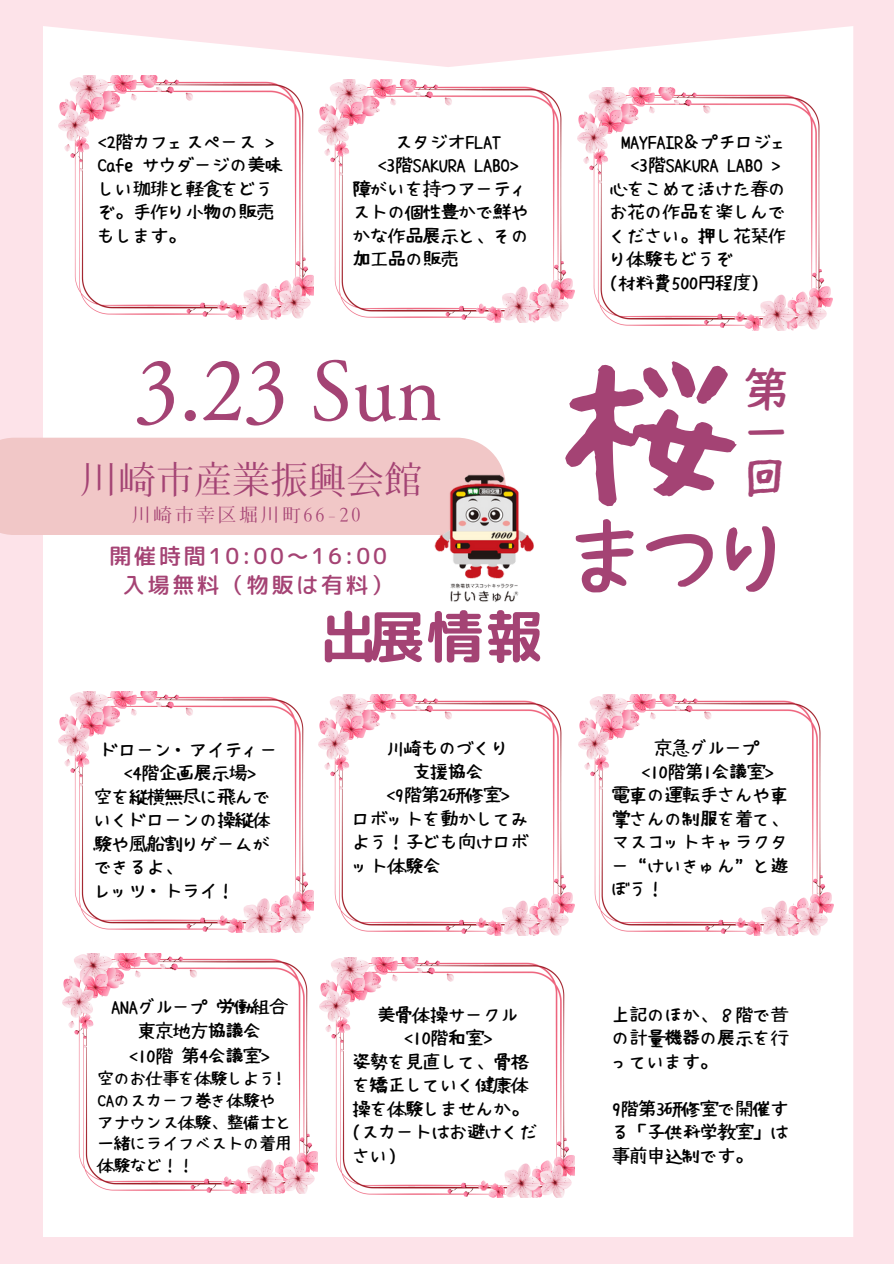
<style>
.page{position:relative;width:894px;height:1264px;background:#fff}
.page>*{position:absolute;margin:0;border:0;box-sizing:border-box;transform-origin:0 0}
.t1{font:156px "Hanazome Font";color:#a44374}
.t2{font:86.7px "Hanazome Font";color:#a44374}
.t3{font:83.4px "Canva Tsuku A Old Min Pr 6 N R";color:#a44374}
.t4{font:57.15px "rounded mplus 1 p bold";color:#a44374}
.t5{font:43.5px/43.3px "Hanazome Font";color:#a54374;text-align:justify}
.t6{font:37.95px "Hana Min A";color:#a44374}
.t7{font:21.9px "rounded mplus 1 p medium";letter-spacing:.13em;color:#a54374}
.t8{font:19.05px "Hana Min A";letter-spacing:.13em;color:#a54374}
.t9{font:17.55px/23.4px "Hanazome Font";color:#000;text-align:justify}
.t10{font:16.2px/21.6px "Hanazome Font";color:#000;text-align:justify}
</style>
<div class="page">
<div style="left:0;top:0;width:893px;height:1263px;background:#fde3e9"></div>
<div style="left:43px;top:26px;width:810px;height:1211px;background:#fff"></div>
<img style="left:59px;top:76px;width:254px;height:243px">
<img style="left:319px;top:79px;width:255px;height:243px">
<img style="left:577px;top:87px;width:255px;height:243px">
<div style="left:0;top:437px;width:505px;height:98px;background:#f1c7c7"></div>
<img style="left:59px;top:691px;width:254px;height:241px">
<img style="left:319px;top:694px;width:255px;height:241px">
<img style="left:578px;top:694px;width:255px;height:241px">
<img style="left:63px;top:953px;width:254px;height:240px">
<img style="left:320px;top:957px;width:254px;height:240px">
<img style="left:426px;top:472px;width:117px;height:132px">
<p class="t9" style="left:98px;top:130px;width:177px">&lt;2階カフェスペース &gt;</p>
<p class="t9" style="left:98px;top:153px;width:186px;text-align:left">Cafeéサウダージの美味しい珈琲と軽食をどうぞ。手作り小物の販売もします。</p>
<h1 class="t9" style="left:395px;top:130px;width:107px">スタジオFLAT</h1>
<h1 class="t9" style="left:377px;top:153px;width:142px">&lt;3階SAKURA LABO&gt;</h1>
<h1 class="t9" style="left:353px;top:177px;width:177px">障がいを持つアーティ</h1>
<h1 class="t9" style="left:353px;top:200px;width:177px">ストの個性豊かで鮮や</h1>
<h1 class="t9" style="left:353px;top:224px;width:177px">かな作品展示と、その</h1>
<h1 class="t9" style="left:353px;top:247px;width:107px">加工品の販売</h1>
<p class="t9" style="left:621px;top:130px;width:169px">MAYFAIR＆プチロジェ</p>
<p class="t9" style="left:630px;top:153px;width:151px">&lt;3階SAKURA LABO &gt;</p>
<p class="t9" style="left:610px;top:177px;width:178px">心をこめて活けた春の</p>
<p class="t9" style="left:610px;top:200px;width:178px">お花の作品を楽しんで</p>
<p class="t9" style="left:610px;top:224px;width:178px">ください。押し花栞作</p>
<p class="t9" style="left:610px;top:247px;width:125px">り体験もどうぞ</p>
<p class="t9" style="left:610px;top:271px;width:151px">(材料費500円程度)</p>
<p class="t3" style="left:136px;top:347px;width:307px">3.23 Sun</p>
<p class="t6" style="left:80px;top:457px;width:343px">川崎市産業振興会館</p>
<h6 class="t8" style="left:132px;top:503px;width:231px">川崎市幸区堀川町66-20</h6>
<h6 class="t7" style="left:109px;top:540px;width:279px">開催時間10:00～16:00</h6>
<h1 class="t7" style="left:123px;top:569px;width:271px">入場無料（物販は有料）</h1>
<p class="t4" style="left:320px;top:596px;width:224px">出展情報</p>
<p class="t1" style="left:572px;top:354px;width:157px">桜</p>
<p class="t5" style="left:744px;top:368px;width:45px">第一回</p>
<p class="t2" style="left:566px;top:512px;width:237px">まつり</p>
<p class="t9" style="left:102px;top:738px;width:177px">ドローン・アイティー</p>
<p class="t9" style="left:124px;top:761px;width:133px">&lt;4階企画展示場&gt;</p>
<p class="t9" style="left:95px;top:785px;width:177px">空を縦横無尽に飛んでいくドローンの操縦体験や風船割りゲームができるよ、</p>
<p class="t9" style="left:95px;top:878px;width:142px">レッツ・トライ！</p>
<p class="t9" style="left:386px;top:736px;width:125px">川崎ものづくり</p>
<p class="t9" style="left:413px;top:760px;width:72px">支援協会</p>
<p class="t9" style="left:386px;top:783px;width:125px">&lt;9階第2研修室&gt;</p>
<p class="t9" style="left:353px;top:806px;width:177px">ロボットを動かしてみよう！子ども向けロボット体験会</p>
<p class="t9" style="left:654px;top:736px;width:107px">京急グループ</p>
<p class="t9" style="left:641px;top:760px;width:133px">&lt;10階第1会議室&gt;</p>
<p class="t9" style="left:612px;top:783px;width:178px">電車の運転手さんや車掌さんの制服を着て、マスコットキャラクター”けいきゅん“と遊ぼう！</p>
<p class="t9" style="left:111px;top:995px;width:177px">ANAグループ労働組合</p>
<p class="t9" style="left:138px;top:1019px;width:125px">東京地方協議会</p>
<p class="t9" style="left:129px;top:1043px;width:142px">&lt;10階第4会議室&gt;</p>
<p class="t10" style="left:98px;top:1067px;width:187px">空のお仕事を体験しよう!</p>
<p class="t10" style="left:98px;top:1089px;width:179px">CAのスカーフ巻き体験や</p>
<p class="t10" style="left:98px;top:1110px;width:195px">アナウンス体験、整備士と一緒にライフベストの着用体験など！！</p>
<p class="t9" style="left:377px;top:1002px;width:142px">美骨体操サークル</p>
<p class="t9" style="left:404px;top:1026px;width:89px">&lt;10階和室&gt;</p>
<p class="t9" style="left:353px;top:1049px;width:186px;text-align:left">姿勢を見直して、骨格を矯正していく健康体操を体験しませんか。(スカートはお避けください)</p>
<h2 class="t9" style="left:612px;top:1002px;width:178px">上記のほか、８階で昔の計量機器の展示を行っています。</h2>
<h3 class="t9" style="left:612px;top:1096px;width:178px">9階第3研修室で開催する「子供科学教室」は事前申込制です。</h3>
</div>
